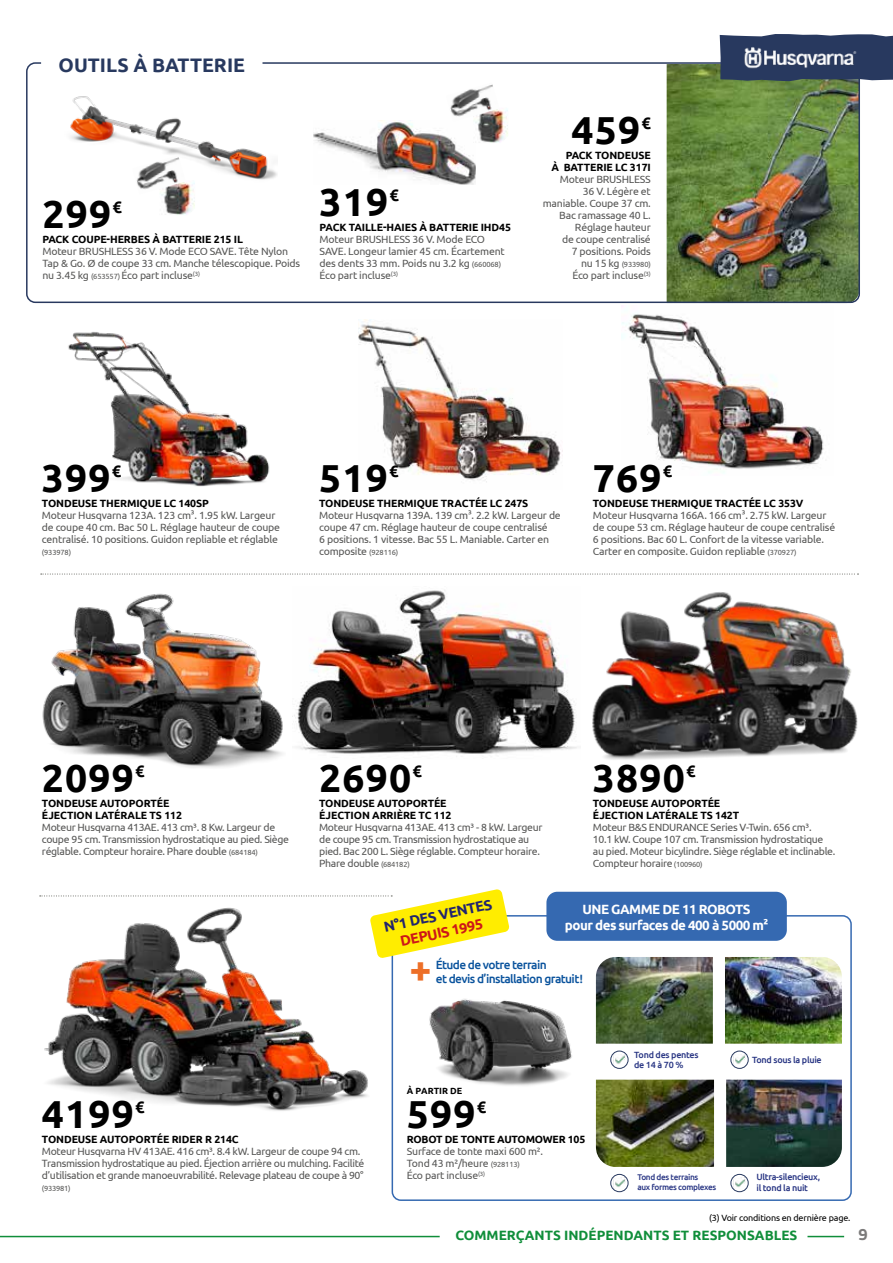
<style>
.page{position:relative;width:893px;height:1263px;background:#fff}
.page>*{position:absolute;margin:0;border:0;box-sizing:border-box;transform-origin:0 0}
.t1{font:700 39px "Ubuntu";letter-spacing:.03em;color:#000}
.t2{font:700 39px "Ubuntu";color:#ed6f28}
.t3{font:700 19.5px "Ubuntu";color:#28395f}
.t4{font:700 16.5px "Ubuntu";color:#000}
.t5{font:700 16.5px "Titillium Web";color:#7c7b7b}
.t6{font:700 14.55px "Ubuntu";color:#22246e}
.t7{font:700 14.55px "Ubuntu";color:#cd1719}
.t8{font:700 13.5px "Ubuntu";color:#108e3a}
.t9{font:700 13.35px/15.5px "Ubuntu";letter-spacing:-.04em;color:#fff;text-align:center}
.t10{font:500 12px/14.4px "Ubuntu";letter-spacing:-.05em;color:#0a539d}
.t11{font:10.5px/12px "Ubuntu";letter-spacing:-.02em;color:#575756}
.t12{font:700 10.5px/12px "Ubuntu";letter-spacing:-.01em;color:#000}
.t13{font:500 9px/10.5px "Ubuntu";letter-spacing:-.03em;color:#283583}
.t14{font:9px "Ubuntu";letter-spacing:-.02em;color:#000}
.t15{font:700 9px "Ubuntu";color:#000}
.t16{font:500 8.25px/9.9px "Ubuntu";letter-spacing:-.04em;color:#283583}
.t17{font:7.5px "Ubuntu";letter-spacing:-.02em;color:#575756}
.s1{font-size:7.5px}
.s2{font-size:10.5px}
</style>
<div class="page">
<img style="left:667px;top:65px;width:192px;height:238px">
<div style="left:26px;top:62px;width:834px;height:241px;border:2px solid #28395f;border-radius:9px"></div>
<hr style="left:0;top:1236px;width:440px;height:1px;background:#108e3a">
<hr style="left:807px;top:1236px;width:37px;height:1px;background:#108e3a">
<img style="left:592px;top:592px;width:266px;height:168px">
<img style="left:42px;top:593px;width:241px;height:175px">
<img style="left:44px;top:958px;width:324px;height:153px">
<img style="left:622px;top:305px;width:202px;height:168px">
<img style="left:359px;top:319px;width:204px;height:163px">
<img style="left:68px;top:332px;width:202px;height:155px">
<svg style="left:720px;top:34px;width:173px;height:47px"></svg>
<img style="left:741px;top:43px;width:118px;height:29px">
<img style="left:292px;top:590px;width:285px;height:164px">
<div style="left:392px;top:915px;width:460px;height:286px;border:2px solid #3569b1;border-radius:9px"></div>
<img style="left:596px;top:1080px;width:118px;height:87px">
<img style="left:725px;top:957px;width:117px;height:87px">
<img style="left:726px;top:1080px;width:116px;height:87px">
<img style="left:596px;top:957px;width:117px;height:87px">
<div style="left:546px;top:892px;width:241px;height:49px;background:#3569b1;border-radius:11px"></div>
<img style="left:429px;top:999px;width:143px;height:87px">
<svg style="left:615px;top:1054px;width:10px;height:10px"></svg>
<div style="left:610px;top:1051px;width:18px;height:18px;border:1px solid #28395f;border-radius:50%"></div>
<svg style="left:735px;top:1054px;width:10px;height:10px"></svg>
<div style="left:731px;top:1051px;width:17px;height:18px;border:1px solid #28395f;border-radius:50%"></div>
<svg style="left:615px;top:1177px;width:10px;height:10px"></svg>
<div style="left:610px;top:1174px;width:18px;height:18px;border:1px solid #28395f;border-radius:50%"></div>
<svg style="left:735px;top:1177px;width:10px;height:10px"></svg>
<div style="left:731px;top:1174px;width:17px;height:18px;border:1px solid #28395f;border-radius:50%"></div>
<img style="left:313px;top:120px;width:162px;height:65px">
<img style="left:70px;top:96px;width:207px;height:84px">
<div style="left:41px;top:47px;width:221px;height:34px;background:#fff;border-radius:9px"></div>
<svg style="left:41px;top:574px;width:817px;height:1px"></svg>
<svg style="left:40px;top:889px;width:470px;height:69px"></svg>
<img style="left:161px;top:182px;width:34px;height:33px">
<img style="left:132px;top:155px;width:54px;height:39px">
<img style="left:473px;top:109px;width:35px;height:34px">
<img style="left:446px;top:84px;width:53px;height:38px">
<h2 class="t3" style="left:59px;top:53px;width:188px">OUTILS À BATTERIE</h2>
<h1 class="t1" style="left:42px;top:191px;width:70px">299</h1>
<h3 class="t4" style="left:112px;top:197px;width:11px">€</h3>
<p class="t12" style="left:42px;top:233px;width:202px">PACK COUPE-HERBES À BATTERIE 215 IL</p>
<p class="t11" style="left:42px;top:245px;width:259px">Moteur BRUSHLESS 36 V. Mode ECO SAVE. Tête Nylon<br>Tap &amp; Go. Ø de coupe 33 cm. Manche télescopique. Poids nu 3.45 kg <span class="s1">(653557)</span> Éco part incluse<sup>(3)</sup></p>
<h1 class="t1" style="left:320px;top:179px;width:70px">319</h1>
<h3 class="t4" style="left:390px;top:185px;width:11px">€</h3>
<p class="t12" style="left:320px;top:221px;width:193px">PACK TAILLE-HAIES À BATTERIE IHD45</p>
<p class="t11" style="left:320px;top:233px;width:187px">Moteur BRUSHLESS 36 V. Mode ECO<br>SAVE. Longeur lamier 45 cm. Écartement des dents 33 mm. Poids nu 3.2 kg <span class="s1">(660068)<br></span>Éco part incluse<sup>(3)</sup></p>
<h1 class="t1" style="left:571px;top:107px;width:70px">459</h1>
<h3 class="t4" style="left:641px;top:113px;width:11px">€</h3>
<p class="t12" style="left:551px;top:149px;width:101px;text-align:right">PACK TONDEUSE<br>À BATTERIE LC 317I</p>
<p class="t11" style="left:543px;top:173px;width:110px;text-align:right">Moteur BRUSHLESS<br>36 V. Légère et maniable. Coupe 37 cm.<br>Bac ramassage 40 L.<br>Réglage hauteur<br>de coupe centralisé<br>7 positions. Poids</p>
<p class="t17" style="left:581px;top:260px;width:71px"><span class="s2">nu 15 kg</span> (933980)</p>
<p class="t11" style="left:572px;top:269px;width:80px">Éco part incluse<sup>(3)</sup></p>
<h1 class="t1" style="left:42px;top:455px;width:70px">399</h1>
<h3 class="t4" style="left:112px;top:461px;width:11px">€</h3>
<p class="t12" style="left:42px;top:497px;width:168px">TONDEUSE THERMIQUE LC 140SP</p>
<p class="t11" style="left:42px;top:509px;width:240px">Moteur Husqvarna 123A. 123 cm3. 1.95 kW. Largeur de coupe 40 cm. Bac 50 L. Réglage hauteur de coupe centralisé. 10 positions. Guidon repliable et réglable</p>
<p class="t17" style="left:42px;top:548px;width:31px">(933978)</p>
<h1 class="t1" style="left:319px;top:455px;width:70px">519</h1>
<h3 class="t4" style="left:389px;top:461px;width:11px">€</h3>
<p class="t12" style="left:319px;top:497px;width:211px">TONDEUSE THERMIQUE TRACTÉE LC 247S</p>
<p class="t11" style="left:319px;top:509px;width:243px">Moteur Husqvarna 139A. 139 cm3. 2.2 kW. Largeur de coupe 47 cm. Réglage hauteur de coupe centralisé<br>6 positions. 1 vitesse. Bac 55 L. Maniable. Carter en composite <span class="s1">(928116)</span></p>
<h1 class="t1" style="left:593px;top:455px;width:70px">769</h1>
<h3 class="t4" style="left:663px;top:461px;width:11px">€</h3>
<p class="t12" style="left:593px;top:497px;width:212px">TONDEUSE THERMIQUE TRACTÉE LC 353V</p>
<p class="t11" style="left:593px;top:509px;width:244px">Moteur Husqvarna 166A. 166 cm3. 2.75 kW. Largeur de coupe 53 cm. Réglage hauteur de coupe centralisé 6 positions. Bac 60 L. Confort de la vitesse variable.<br>Carter en composite. Guidon repliable <span class="s1">(370927)</span></p>
<h1 class="t1" style="left:42px;top:755px;width:94px">2099</h1>
<h3 class="t4" style="left:135px;top:761px;width:11px">€</h3>
<p class="t12" style="left:42px;top:797px;width:142px">TONDEUSE AUTOPORTÉE<br>ÉJECTION LATÉRALE TS 112</p>
<p class="t11" style="left:42px;top:821px;width:249px">Moteur Husqvarna 413AE. 413 cm³. 8 Kw. Largeur de coupe 95 cm. Transmission hydrostatique au pied. Siège réglable. Compteur horaire. Phare double <span class="s1">(684184)</span></p>
<h1 class="t1" style="left:319px;top:755px;width:94px">2690</h1>
<h3 class="t4" style="left:412px;top:761px;width:11px">€</h3>
<p class="t12" style="left:319px;top:797px;width:134px">TONDEUSE AUTOPORTÉE<br>ÉJECTION ARRIÈRE TC 112</p>
<p class="t11" style="left:319px;top:821px;width:225px">Moteur Husqvarna 413AE. 413 cm³ - 8 kW. Largeur de coupe 95 cm. Transmission hydrostatique au pied. Bac 200 L. Siège réglable. Compteur horaire.<br>Phare double <span class="s1">(684182)</span></p>
<h3 class="t6" style="left:382px;top:918px;width:112px;rotate:-12deg">N°1 DES VENTES</h3>
<h3 class="t7" style="left:399px;top:932px;width:86px;rotate:-12deg">DEPUIS 1995</h3>
<h1 class="t1" style="left:593px;top:755px;width:94px">3890</h1>
<h3 class="t4" style="left:686px;top:761px;width:11px">€</h3>
<p class="t12" style="left:593px;top:797px;width:148px">TONDEUSE AUTOPORTÉE<br>ÉJECTION LATÉRALE TS 142T</p>
<p class="t11" style="left:593px;top:821px;width:244px">Moteur B&amp;S ENDURANCE Series V-Twin. 656 cm³.<br>10.1 kW. Coupe 107 cm. Transmission hydrostatique au pied. Moteur bicylindre. Siège réglable et inclinable.<br>Compteur horaire <span class="s1">(100960)</span></p>
<p class="t9" style="left:565px;top:902px;width:205px">UNE GAMME DE 11 ROBOTS<br>pour des surfaces de 400 à 5000 m2</p>
<h1 class="t2" style="left:409px;top:945px;width:24px">+</h1>
<p class="t10" style="left:436px;top:957px;width:149px">Étude de votre terrain<br>et devis d’installation gratuit!</p>
<p class="t13" style="left:634px;top:1049px;width:66px">Tond des pentes de 14 à 70 %</p>
<p class="t13" style="left:752px;top:1054px;width:71px">Tond sous la pluie</p>
<h1 class="t1" style="left:42px;top:1091px;width:94px">4199</h1>
<h3 class="t4" style="left:135px;top:1097px;width:11px">€</h3>
<p class="t12" style="left:42px;top:1133px;width:198px">TONDEUSE AUTOPORTÉE RIDER R 214C</p>
<p class="t11" style="left:42px;top:1145px;width:324px">Moteur Husqvarna HV 413AE. 416 cm³. 8.4 kW. Largeur de coupe 94 cm.<br>Transmission hydrostatique au pied. Éjection arrière ou mulching. Facilité d’utilisation et grande manoeuvrabilité. Relevage plateau de coupe à 90°</p>
<p class="t17" style="left:42px;top:1184px;width:30px">(933981)</p>
<p class="t15" style="left:407px;top:1085px;width:57px">À PARTIR DE</p>
<h1 class="t1" style="left:407px;top:1091px;width:70px">599</h1>
<h3 class="t4" style="left:477px;top:1097px;width:11px">€</h3>
<p class="t12" style="left:407px;top:1133px;width:180px">ROBOT DE TONTE AUTOMOWER 105</p>
<p class="t11" style="left:407px;top:1145px;width:138px">Surface de tonte maxi 600 m².<br>Tond 43 m²/heure <span class="s1">(928113)<br></span>Éco part incluse<sup>(3)</sup></p>
<p class="t16" style="left:637px;top:1172px;width:80px">Tond des terrains<br>aux formes complexes</p>
<p class="t13" style="left:756px;top:1171px;width:65px">Ultra-silencieux, il tond la nuit</p>
<p class="t14" style="left:709px;top:1212px;width:143px">(3) Voir conditions en dernière page.</p>
<p class="t8" style="left:455px;top:1227px;width:343px">COMMERÇANTS INDÉPENDANTS ET RESPONSABLES</p>
<h3 class="t5" style="left:858px;top:1222px;width:11px">9</h3>
</div>
